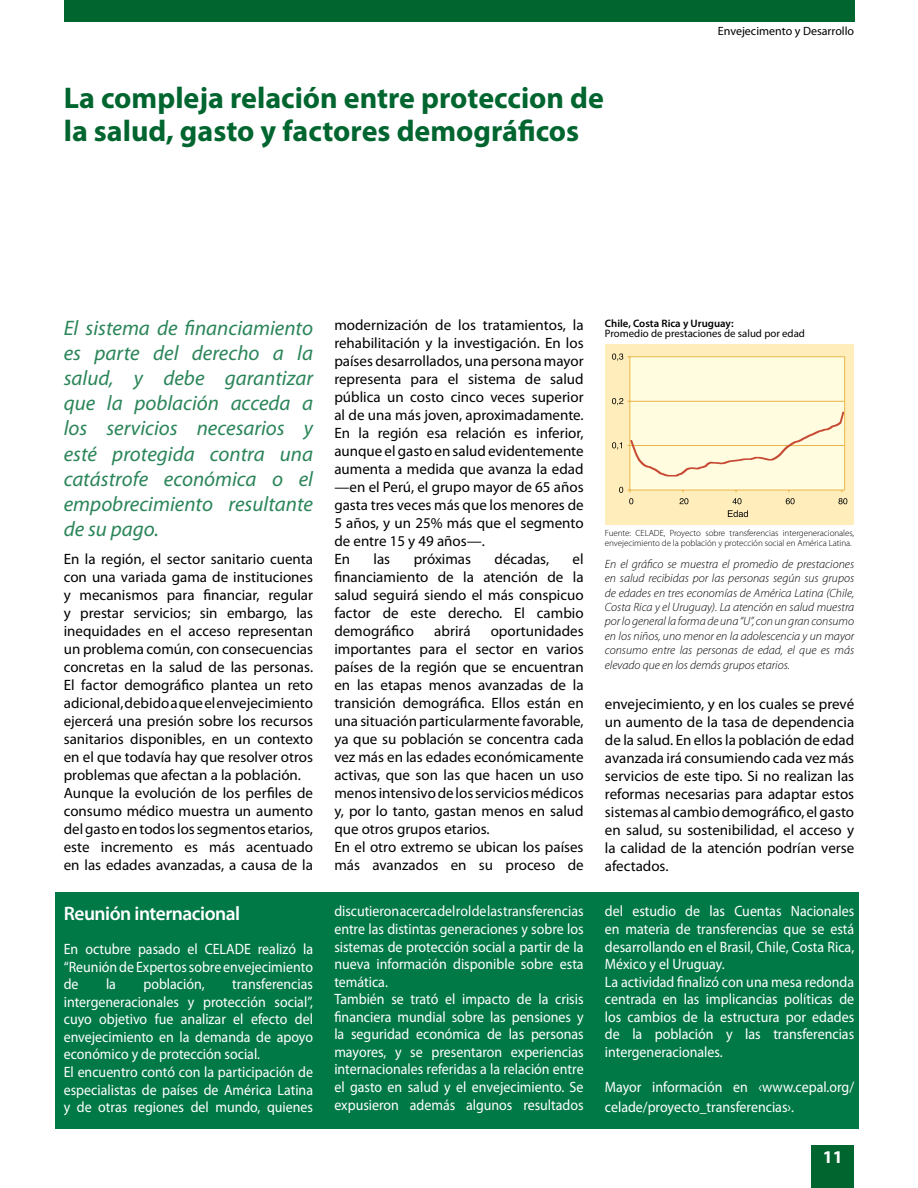
<style>
.page{position:relative;width:918px;height:1188px;background:#fff}
.page>*{position:absolute;margin:0;border:0;box-sizing:border-box;transform-origin:0 0}
.t1{font:700 30px/33px "Myriad Pro";color:#00652e}
.t2{font:italic 21px/25.2px "Myriad Pro";color:#2b8559;text-align:justify}
.t3{font:600 19.5px "Myriad Pro";letter-spacing:-.025em;color:#fff}
.t4{font:700 18px "Myriad Pro";color:#fff}
.t5{font:15px/18px "Myriad Pro";color:#000}
.t6{font:15px/17.5px "Myriad Pro";color:#fff;scale:.93 1}
.t7{font:italic 300 12px/14.4px "Myriad Pro";color:#000;text-align:justify}
.t8{font:12px "Myriad Pro";color:#000}
.t9{font:10.8px "Myriad Pro";color:#000}
.t10{font:600 10.8px "Myriad Pro";color:#000}
.t11{font:300 9px/10.5px "Myriad Pro";letter-spacing:-.005em;color:#000}
</style>
<div class="page">
<div style="left:811px;top:1145px;width:43px;height:43px;background:#00652e"></div>
<div style="left:64px;top:0;width:790px;height:21px;background:#00652e"></div>
<div style="left:55px;top:892px;width:804px;height:236px;background:#007947"></div>
<div style="left:606px;top:344px;width:248px;height:181px;background:#ffeebc"></div>
<div style="left:630px;top:357px;width:215px;height:133px;background:#fffcdf"></div>
<svg style="left:612px;top:442px;width:10px;height:8px"></svg>
<svg style="left:612px;top:398px;width:11px;height:7px"></svg>
<svg style="left:612px;top:353px;width:11px;height:8px"></svg>
<svg style="left:680px;top:498px;width:8px;height:6px"></svg>
<svg style="left:733px;top:498px;width:9px;height:6px"></svg>
<svg style="left:786px;top:498px;width:9px;height:6px"></svg>
<svg style="left:838px;top:498px;width:9px;height:6px"></svg>
<hr style="left:630px;top:357px;width:1px;height:133px;background:#eab649">
<hr style="left:627px;top:445px;width:218px;height:1px;background:#eab649">
<hr style="left:627px;top:401px;width:218px;height:1px;background:#eab649">
<hr style="left:627px;top:357px;width:218px;height:1px;background:#eab649">
<hr style="left:630px;top:490px;width:215px;height:1px;background:#eab649">
<svg style="left:619px;top:487px;width:14px;height:17px"></svg>
<svg style="left:630px;top:412px;width:214px;height:65px"></svg>
<svg style="left:728px;top:510px;width:20px;height:7px"></svg>
<hr style="left:844px;top:357px;width:1px;height:133px;background:#eab649">
<h1 class="t1" style="left:64px;top:80px;width:542px">La compleja relación entre proteccion de la salud, gasto y factores demográficos</h1>
<p class="t8" style="left:718px;top:23px;width:138px">Envejecimento y Desarrollo</p>
<h2 class="t2" style="left:64px;top:315px;width:251px">El sistema de financiamiento es parte del derecho a la salud, y debe garantizar que la población acceda a los servicios necesarios y esté protegida contra una catástrofe económica o el empobrecimiento resultante de su pago.</h2>
<p class="t5" style="left:64px;top:550px;width:251px">En la región, el sector sanitario cuenta con una variada gama de instituciones y mecanismos para financiar, regular y prestar servicios; sin embargo, las inequidades en el acceso representan un problema común, con consecuencias concretas en la salud de las personas.<br>El factor demográfico plantea un reto adicional, debido a que el envejecimiento ejercerá una presión sobre los recursos sanitarios disponibles, en un contexto en el que todavía hay que resolver otros problemas que afectan a la población.<br>Aunque la evolución de los perfiles de consumo médico muestra un aumento del gasto en todos los segmentos etarios, este incremento es más acentuado en las edades avanzadas, a causa de la</p>
<h3 class="t3" style="left:64px;top:901px;width:178px">Reunión internacional</h3>
<p class="t6" style="left:64px;top:940px;width:270px;text-align:justify">En octubre pasado el CELADE realizó la “Reunión de Expertos sobre envejecimiento de</p>
<p class="t6" style="left:64px;top:975px;width:270px;text-indent:168px">transferencias intergeneracionales y protección social”, cuyo objetivo fue analizar el efecto del envejecimiento en la demanda de apoyo económico y de protección social.<br>El encuentro contó con la participación de especialistas de países de América Latina y de otras regiones del mundo, quienes</p>
<p class="t6" style="left:106px;top:975px;width:12px">la</p>
<p class="t6" style="left:143px;top:975px;width:67px">población,</p>
<p class="t5" style="left:334px;top:316px;width:251px">modernización de los tratamientos, la rehabilitación y la investigación. En los países desarrollados, una persona mayor representa para el sistema de salud pública un costo cinco veces superior al de una más joven, aproximadamente.<br>En la región esa relación es inferior, aunque el gasto en salud evidentemente aumenta a medida que avanza la edad —en el Perú, el grupo mayor de 65 años gasta tres veces más que los menores de 5 años, y un 25% más que el segmento de entre 15 y 49 años—.<br>En</p>
<p class="t5" style="left:334px;top:550px;width:251px;text-align:justify;text-indent:238px">el financiamiento de la atención de la salud seguirá siendo el más conspicuo factor de este derecho. El cambio demográfico</p>
<p class="t5" style="left:374px;top:550px;width:18px">las</p>
<p class="t5" style="left:414px;top:550px;width:59px">próximas</p>
<p class="t5" style="left:495px;top:550px;width:56px">décadas,</p>
<p class="t5" style="left:334px;top:622px;width:251px;text-indent:156px">oportunidades importantes para el sector en varios países de la región que se encuentran en las etapas menos avanzadas de la transición demográfica. Ellos están en una situación particularmente favorable, ya que su población se concentra cada vez más en las edades económicamente activas, que son las que hacen un uso menos intensivo de los servicios médicos y, por lo tanto, gastan menos en salud que otros grupos etarios.<br>En el otro extremo se ubican los países más avanzados en su proceso de</p>
<p class="t5" style="left:434px;top:622px;width:38px">abrirá</p>
<p class="t10" style="left:605px;top:317px;width:130px">Chile, Costa Rica y Uruguay:</p>
<p class="t9" style="left:605px;top:327px;width:202px">Promedio de prestaciones de salud por edad</p>
<p class="t11" style="left:605px;top:528px;width:251px">Fuente: CELADE, Proyecto sobre transferencias intergeneracionales, envejecimiento de la población y protección social en América Latina.</p>
<p class="t7" style="left:605px;top:557px;width:251px">En el gráfico se muestra el promedio de prestaciones en salud recibidas por las personas según sus grupos de edades en tres economías de América Latina (Chile, Costa Rica y el Uruguay). La atención en salud muestra por lo general la forma de una “U”, con un gran consumo en los niños, uno menor en la adolescencia y un mayor consumo entre las personas de edad, el que es más elevado que en los demás grupos etarios.</p>
<p class="t5" style="left:605px;top:694px;width:251px;text-align:justify">envejecimiento, y en los cuales se prevé un aumento de la tasa de dependencia de la salud. En ellos la población de edad avanzada irá consumiendo cada vez más servicios de este tipo. Si no realizan las reformas necesarias para adaptar estos sistemas al cambio demográfico, el gasto en salud, su sostenibilidad, el acceso y la calidad de la atención podrían verse afectados.</p>
<p class="t6" style="left:334px;top:902px;width:270px">discutieron acerca del rol de las transferencias entre las distintas generaciones y sobre los sistemas de protección social a partir de la nueva información disponible sobre esta temática.<br>También se trató el impacto de la crisis financiera mundial sobre las pensiones y la seguridad económica de las personas mayores, y se presentaron experiencias internacionales referidas a la relación entre el gasto en salud y el envejecimiento. Se expusieron además algunos resultados</p>
<p class="t6" style="left:605px;top:902px;width:270px">del estudio de las Cuentas Nacionales en materia de transferencias que se está desarrollando en el Brasil, Chile, Costa Rica, México y el Uruguay.<br>La actividad finalizó con una mesa redonda centrada en las implicancias políticas de los cambios de la estructura por edades de la población y las transferencias intergeneracionales.</p>
<p class="t6" style="left:605px;top:1077px;width:270px;line-height:19.8px">Mayor información en ‹www.cepal.org/ celade/proyecto_transferencias›.</p>
<p class="t4" style="left:823px;top:1146px;width:21px">11</p>
</div>
